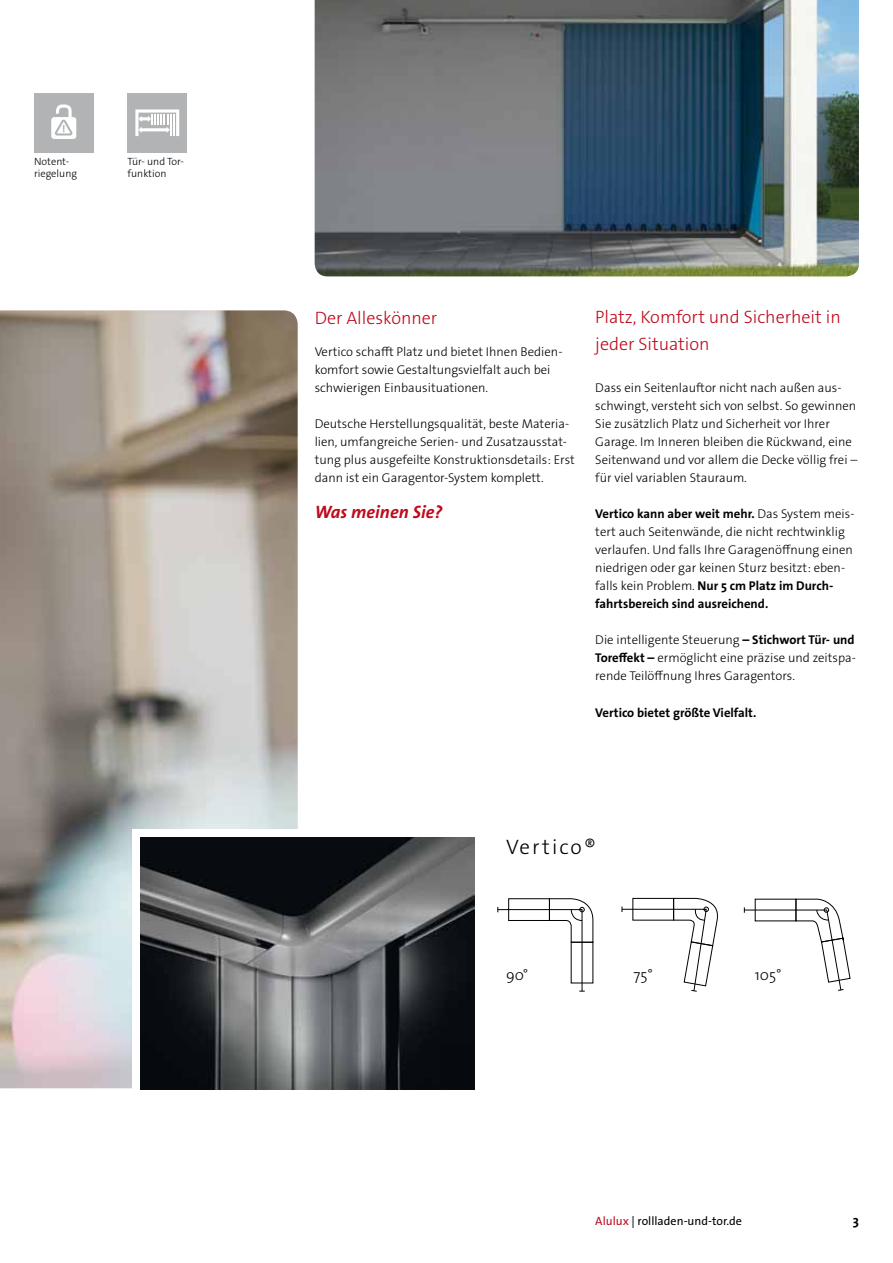
<style>
.page{position:relative;width:893px;height:1263px;background:#fff}
.page>*{position:absolute;margin:0;border:0;box-sizing:border-box;transform-origin:0 0}
.t1{font:300 21px "The Sans Os F";letter-spacing:.1em;color:#000}
.t2{font:300 18px/27px "The Sans Os F";color:#be0a1c}
.t3{font:italic 700 18px "The Sans Os F";color:#be0a1c}
.t4{font:300 15px "The Sans Os F";color:#000}
.t5{font:700 13.5px "The Sans Os F";color:#000}
.t6{font:300 12.75px/18px "The Sans Os F";color:#000}
.t7{font:700 12.75px "The Sans Os F";color:#000}
.t8{font:12px "The Sans Os F";color:#000}
.t9{font:300 10.5px/12px "The Sans Os F";color:#000}
.s1{font-weight:700}
.s2{color:#be0a1c}
</style>
<div class="page">
<div style="left:34px;top:94px;width:60px;height:59px;background:#b1b3b4"></div>
<div style="left:51px;top:117px;width:25px;height:22px;background:#fff;border-radius:3px"></div>
<svg style="left:55px;top:105px;width:18px;height:30px"></svg>
<img style="left:315px;top:0;width:544px;height:276px">
<svg style="left:497px;top:898px;width:97px;height:94px"></svg>
<svg style="left:621px;top:898px;width:97px;height:94px"></svg>
<hr style="left:744px;top:910px;width:83px;height:1px;background:#000">
<svg style="left:795px;top:898px;width:56px;height:93px"></svg>
<img style="left:0;top:310px;width:298px;height:778px">
<div style="left:133px;top:829px;width:267px;height:279px;background:#fff"></div>
<img style="left:140px;top:838px;width:335px;height:251px">
<div style="left:128px;top:94px;width:59px;height:59px;background:#b1b3b4"></div>
<svg style="left:135px;top:109px;width:44px;height:27px"></svg>
<p class="t9" style="left:34px;top:156px;width:45px">Notent&shy;riegelung</p>
<p class="t9" style="left:128px;top:156px;width:58px">Tür- und Tor&shy;funktion</p>
<h2 class="t2" style="left:315px;top:304px;width:124px">Der Alleskönner</h2>
<p class="t6" style="left:315px;top:343px;width:249px">Vertico schafft Platz und bietet Ihnen Bedien&shy;komfort sowie Gestaltungsvielfalt auch bei schwierigen Einbausituationen.</p>
<p class="t6" style="left:315px;top:415px;width:262px">Deutsche Herstellungsqualität, beste Materia&shy;lien, umfangreiche Serien- und Zusatzausstat&shy;tung plus ausgefeilte Konstruktionsdetails: Erst dann ist ein Garagentor-System komplett.</p>
<h2 class="t3" style="left:315px;top:501px;width:129px">Was meinen Sie?</h2>
<h2 class="t2" style="left:595px;top:304px;width:247px">Platz, Komfort und Sicherheit in jeder Situation</h2>
<p class="t6" style="left:595px;top:379px;width:264px">Dass ein Seitenlauftor nicht nach außen aus&shy;schwingt, versteht sich von selbst. So gewinnen Sie zusätzlich Platz und Sicherheit vor Ihrer Garage. Im Inneren bleiben die Rückwand, eine Seitenwand und vor allem die Decke völlig frei – für viel variablen Stauraum.</p>
<p class="t6" style="left:595px;top:505px;width:261px"><span class="s1">Vertico kann aber weit mehr.</span> Das System meis&shy;tert auch Seitenwände, die nicht rechtwinklig verlaufen. Und falls Ihre Garagenöffnung einen niedrigen oder gar keinen Sturz besitzt: eben&shy;falls kein Problem. <span class="s1">Nur 5 cm Platz im Durch&shy;fahrtsbereich sind ausreichend.</span></p>
<p class="t6" style="left:595px;top:631px;width:262px;text-align:justify">Die intelligente Steuerung <span class="s1">– Stichwort Tür- und Toreffekt –</span> ermöglicht eine präzise und zeitspa&shy;rende Teilöffnung Ihres Garagentors.</p>
<p class="t7" style="left:595px;top:704px;width:163px">Vertico bietet größte Vielfalt.</p>
<h1 class="t1" style="left:506px;top:834px;width:91px">Vertico®</h1>
<p class="t4" style="left:506px;top:966px;width:24px">90°</p>
<p class="t4" style="left:634px;top:966px;width:21px">75°</p>
<p class="t4" style="left:755px;top:966px;width:28px">105°</p>
<p class="t8" style="left:595px;top:1213px;width:148px"><span class="s2">Alulux</span> | rollladen-und-tor.de</p>
<p class="t5" style="left:853px;top:1212px;width:8px">3</p>
</div>
